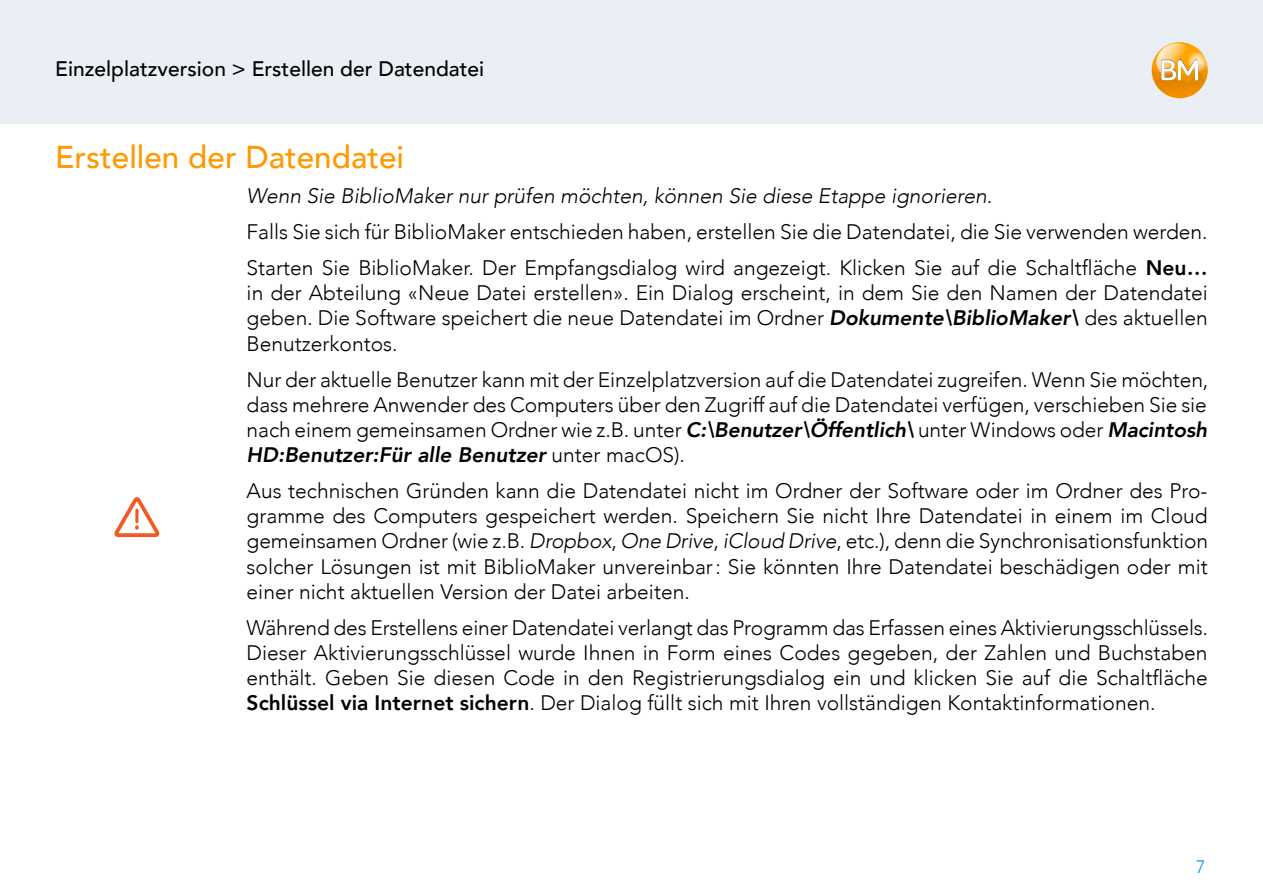
<style>
.page{position:relative;width:1263px;height:893px;background:#fff}
.page>*{position:absolute;margin:0;border:0;box-sizing:border-box;transform-origin:0 0}
.t1{font:500 31.5px "Avenir";color:#f90}
.t2{font:300 21px/25.2px "Avenir";color:#000;text-align:justify}
.t3{font:italic 300 21px "Avenir";color:#000}
.t4{font:500 21px "Avenir";color:#000}
.t5{font:300 18px "Avenir";color:#0091d8}
.s1{font-weight:800}
.s2{font-weight:800;font-style:italic}
.s3{font-style:italic}
</style>
<div class="page">
<div style="left:0;top:0;width:1263px;height:123px;background:#e9eff5"></div>
<svg style="left:1152px;top:43px;width:56px;height:55px"></svg>
<svg style="left:115px;top:497px;width:45px;height:41px"></svg>
<p class="t4" style="left:55px;top:51px;width:430px">Einzelplatzversion &gt; Erstellen der Datendatei</p>
<h1 class="t1" style="left:55px;top:129px;width:350px">Erstellen der Datendatei</h1>
<p class="t3" style="left:247px;top:184px;width:747px">Wenn Sie BiblioMaker nur prüfen möchten, können Sie diese Etappe ignorieren.</p>
<p class="t2" style="left:247px;top:214px;width:962px;line-height:35.8px">Falls Sie sich für BiblioMaker entschieden haben, erstellen Sie die Datendatei, die Sie verwenden werden.<br>Starten Sie BiblioMaker. Der Empfangsdialog wird angezeigt. Klicken Sie auf die Schaltfläche <span class="s1">Neu…</span></p>
<p class="t2" style="left:247px;top:280px;width:963px">in der Abteilung «Neue Datei erstellen». Ein Dialog erscheint, in dem Sie den Namen der Datendatei geben. Die Software speichert die neue Datendatei im Ordner <span class="s2">Dokumente\BiblioMaker\</span> des aktuellen Benutzerkontos.</p>
<p class="t2" style="left:247px;top:367px;width:963px">Nur der aktuelle Benutzer kann mit der Einzelplatzversion auf die Datendatei zugreifen. Wenn Sie möchten, dass mehrere Anwender des Computers über den Zugriff auf die Datendatei verfügen, verschieben Sie sie nach einem gemeinsamen Ordner wie z.B. unter <span class="s2">C:\Benutzer\Öffentlich\</span> unter Windows oder <span class="s2">Macintosh HD:Benutzer:Für alle Benutzer</span> unter macOS).</p>
<p class="t2" style="left:247px;top:478px;width:963px">Aus technischen Gründen kann die Datendatei nicht im Ordner der Software oder im Ordner des Pro&shy;gramme des Computers gespeichert werden. Speichern Sie nicht Ihre Datendatei in einem im Cloud gemeinsamen Ordner (wie z.B. <span class="s3">Dropbox</span>, <span class="s3">One Drive</span>, <span class="s3">iCloud Drive</span>, etc.), denn die Synchronisationsfunktion solcher Lösungen ist mit BiblioMaker unvereinbar: Sie könnten Ihre Datendatei beschädigen oder mit einer nicht aktuellen Version der Datei arbeiten.</p>
<p class="t2" style="left:247px;top:615px;width:963px">Während des Erstellens einer Datendatei verlangt das Programm das Erfassen eines Aktivierungsschlüssels.<br>Dieser Aktivierungsschlüssel wurde Ihnen in Form eines Codes gegeben, der Zahlen und Buchstaben enthält. Geben Sie diesen Code in den Registrierungsdialog ein und klicken Sie auf die Schaltfläche <span class="s1">Schlüssel via Internet sichern</span>. Der Dialog füllt sich mit Ihren vollständigen Kontaktinformationen.</p>
<p class="t5" style="left:1196px;top:856px;width:11px">7</p>
</div>
